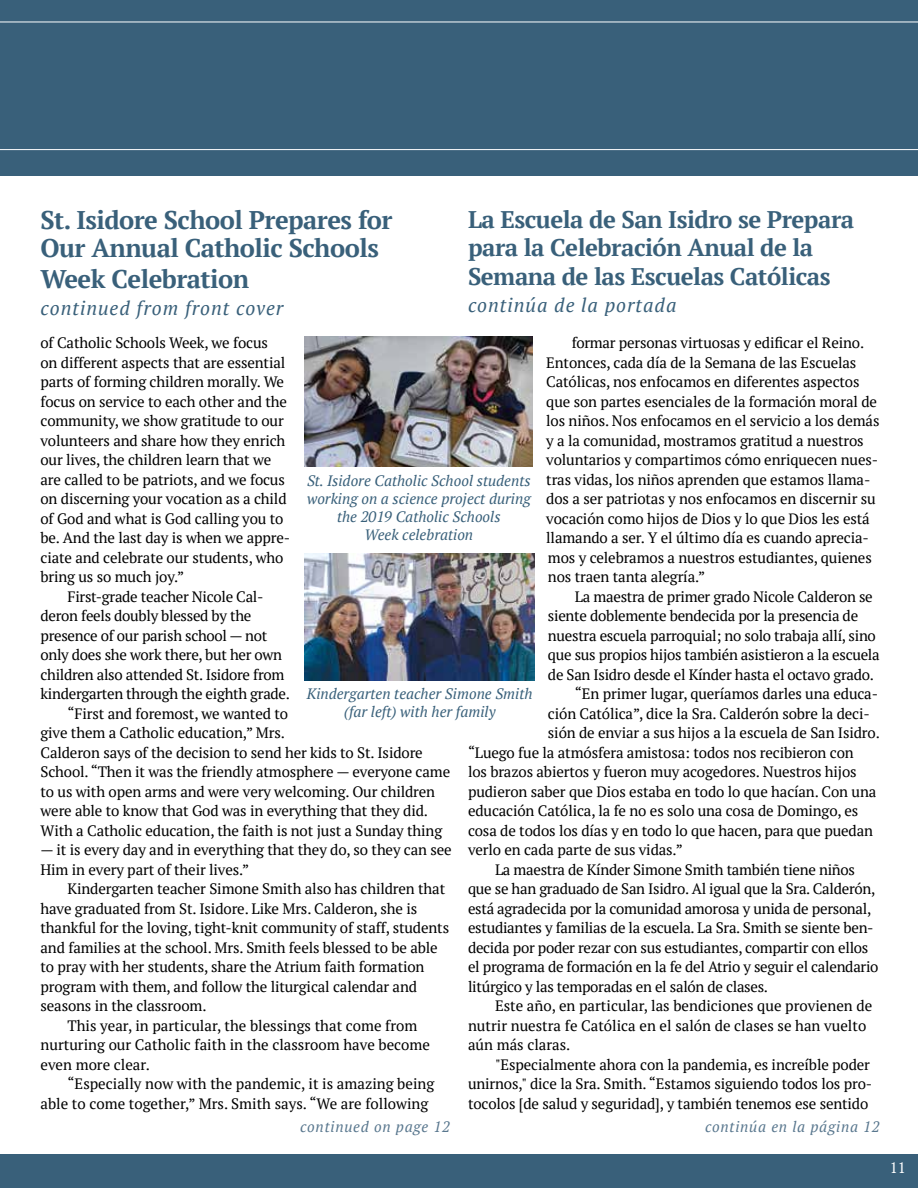
<style>
.page{position:relative;width:918px;height:1188px;background:#fff}
.page>*{position:absolute;margin:0;border:0;box-sizing:border-box;transform-origin:0 0}
.t1{font:700 25.5px/29.5px "PT Serif";letter-spacing:-.02em;color:#39607a}
.t2{font:700 24px/28.7px "PT Serif";letter-spacing:-.02em;color:#39607a}
.t3{font:italic 19.5px "PT Serif";letter-spacing:.05em;color:#39607a}
.t4{font:15px/19.5px "PT Serif";letter-spacing:-.01em;color:#000}
.t5{font:italic 15px/18px "PT Serif";color:#39607a;text-align:center}
.t6{font:italic 15px "PT Serif";letter-spacing:.05em;color:#59778e}
.t7{font:15px "PT Serif";color:#fff}
.s1{color:#fff}
</style>
<div class="page">
<div style="left:0;top:1154px;width:918px;height:34px;background:#39607a"></div>
<div style="left:0;top:0;width:918px;height:176px;background:#39607a"></div>
<hr style="left:0;top:22px;width:918px;height:1px;background:#fff">
<hr style="left:0;top:149px;width:918px;height:1px;background:#fff">
<img style="left:305px;top:337px;width:228px;height:129px">
<img style="left:305px;top:553px;width:229px;height:127px">
<h1 class="t1" style="left:40px;top:205px;width:354px">St. Isidore School Prepares for<br>Our Annual Catholic Schools<br>Week Celebration</h1>
<h3 class="t3" style="left:40px;top:296px;width:244px">continued from front cover</h3>
<h2 class="t2" style="left:468px;top:205px;width:388px">La Escuela de San Isidro se Prepara para la Celebración Anual de la<br>Semana de las Escuelas Católicas</h2>
<h3 class="t3" style="left:468px;top:293px;width:210px">continúa de la portada</h3>
<p class="t4" style="left:546px;top:333px;width:335px"><span class="s1">tes,</span> formar personas virtuosas y edificar el Reino.<br>Entonces, cada día de la Semana de las Escuelas Católicas, nos enfocamos en diferentes aspectos que son partes esenciales de la formación moral de los niños. Nos enfocamos en el servicio a los demás y a la comunidad, mostramos gratitud a nuestros voluntarios y compartimos cómo enriquecen nues&shy;tras vidas, los niños aprenden que estamos llama&shy;dos a ser patriotas y nos enfocamos en discernir su vocación como hijos de Dios y lo que Dios les está llamando a ser. Y el último día es cuando aprecia&shy;mos y celebramos a nuestros estudiantes, quienes nos traen tanta alegría.”</p>
<p class="t4" style="left:575px;top:587px;width:299px">La maestra de primer grado Nicole Calderon se</p>
<p class="t4" style="left:548px;top:606px;width:312px">siente doblemente bendecida por la presencia de</p>
<p class="t4" style="left:548px;top:626px;width:329px">nuestra escuela parroquial; no solo trabaja allí, sino</p>
<p class="t4" style="left:548px;top:645px;width:333px">que sus propios hijos también asistieron a la escuela</p>
<p class="t4" style="left:548px;top:665px;width:328px">de San Isidro desde el Kínder hasta el octavo grado.</p>
<p class="t4" style="left:575px;top:684px;width:305px">“En primer lugar, queríamos darles una educa-</p>
<p class="t4" style="left:548px;top:704px;width:323px">ción Católica”, dice la Sra. Calderón sobre la deci-</p>
<p class="t4" style="left:548px;top:723px;width:333px">sión de enviar a sus hijos a la escuela de San Isidro.</p>
<p class="t4" style="left:468px;top:743px;width:387px">“Luego fue la atmósfera amistosa: todos nos recibieron con</p>
<p class="t4" style="left:468px;top:762px;width:390px">los brazos abiertos y fueron muy acogedores. Nuestros hijos</p>
<p class="t4" style="left:468px;top:782px;width:410px">pudieron saber que Dios estaba en todo lo que hacían. Con una</p>
<p class="t4" style="left:468px;top:801px;width:392px">educación Católica, la fe no es solo una cosa de Domingo, es</p>
<p class="t4" style="left:468px;top:821px;width:407px">cosa de todos los días y en todo lo que hacen, para que puedan</p>
<p class="t4" style="left:468px;top:840px;width:216px">verlo en cada parte de sus vidas.”</p>
<p class="t4" style="left:495px;top:860px;width:361px">La maestra de Kínder Simone Smith también tiene niños</p>
<p class="t4" style="left:468px;top:879px;width:409px">que se han graduado de San Isidro. Al igual que la Sra. Calderón,</p>
<p class="t4" style="left:468px;top:899px;width:405px">está agradecida por la comunidad amorosa y unida de personal,</p>
<p class="t4" style="left:468px;top:918px;width:407px">estudiantes y familias de la escuela. La Sra. Smith se siente ben-</p>
<p class="t4" style="left:468px;top:938px;width:402px">decida por poder rezar con sus estudiantes, compartir con ellos</p>
<p class="t4" style="left:468px;top:957px;width:412px">el programa de formación en la fe del Atrio y seguir el calendario</p>
<p class="t4" style="left:468px;top:977px;width:302px">litúrgico y las temporadas en el salón de clases.</p>
<p class="t4" style="left:495px;top:996px;width:379px">Este año, en particular, las bendiciones que provienen de</p>
<p class="t4" style="left:468px;top:1016px;width:400px">nutrir nuestra fe Católica en el salón de clases se han vuelto</p>
<p class="t4" style="left:468px;top:1035px;width:104px">aún más claras.</p>
<p class="t4" style="left:495px;top:1055px;width:377px">"Especialmente ahora con la pandemia, es increíble poder</p>
<p class="t4" style="left:468px;top:1074px;width:406px">unirnos," dice la Sra. Smith. “Estamos siguiendo todos los pro-</p>
<p class="t4" style="left:468px;top:1094px;width:402px">tocolos [de salud y seguridad], y también tenemos ese sentido</p>
<p class="t4" style="left:41px;top:333px;width:229px">of Catholic Schools Week, we focus</p>
<p class="t4" style="left:41px;top:353px;width:246px">on different aspects that are essential</p>
<p class="t4" style="left:41px;top:372px;width:245px">parts of forming children morally. We</p>
<p class="t4" style="left:41px;top:392px;width:248px">focus on service to each other and the</p>
<p class="t4" style="left:41px;top:411px;width:245px">community, we show gratitude to our</p>
<p class="t4" style="left:41px;top:431px;width:246px">volunteers and share how they enrich</p>
<p class="t4" style="left:41px;top:450px;width:233px">our lives, the children learn that we</p>
<p class="t4" style="left:41px;top:470px;width:246px">are called to be patriots, and we focus</p>
<p class="t4" style="left:41px;top:489px;width:248px">on discerning your vocation as a child</p>
<p class="t4" style="left:41px;top:509px;width:244px">of God and what is God calling you to</p>
<p class="t4" style="left:41px;top:528px;width:251px">be. And the last day is when we appre-</p>
<p class="t4" style="left:41px;top:548px;width:244px">ciate and celebrate our students, who</p>
<p class="t4" style="left:41px;top:567px;width:145px">bring us so much joy.”</p>
<p class="t4" style="left:68px;top:587px;width:198px">First-grade teacher Nicole Cal-</p>
<p class="t4" style="left:41px;top:606px;width:212px">deron feels doubly blessed by the</p>
<p class="t4" style="left:41px;top:626px;width:228px">presence of our parish school — not</p>
<p class="t4" style="left:41px;top:645px;width:243px">only does she work there, but her own</p>
<p class="t4" style="left:41px;top:665px;width:245px">children also attended St. Isidore from</p>
<p class="t4" style="left:41px;top:684px;width:251px">kindergarten through the eighth grade.</p>
<p class="t4" style="left:68px;top:704px;width:222px">“First and foremost, we wanted to</p>
<p class="t4" style="left:41px;top:723px;width:246px">give them a Catholic education,” Mrs.</p>
<p class="t4" style="left:41px;top:743px;width:384px">Calderon says of the decision to send her kids to St. Isidore</p>
<p class="t4" style="left:41px;top:762px;width:411px">School. “Then it was the friendly atmosphere — everyone came</p>
<p class="t4" style="left:41px;top:782px;width:396px">to us with open arms and were very welcoming. Our children</p>
<p class="t4" style="left:41px;top:801px;width:389px">were able to know that God was in everything that they did.</p>
<p class="t4" style="left:41px;top:821px;width:403px">With a Catholic education, the faith is not just a Sunday thing</p>
<p class="t4" style="left:41px;top:840px;width:413px">— it is every day and in everything that they do, so they can see<br>Him in every part of their lives.”</p>
<p class="t4" style="left:68px;top:879px;width:379px">Kindergarten teacher Simone Smith also has children that</p>
<p class="t4" style="left:41px;top:899px;width:378px">have graduated from St. Isidore. Like Mrs. Calderon, she is</p>
<p class="t4" style="left:41px;top:918px;width:410px">thankful for the loving, tight-knit community of staff, students</p>
<p class="t4" style="left:41px;top:938px;width:399px">and families at the school. Mrs. Smith feels blessed to be able</p>
<p class="t4" style="left:41px;top:957px;width:386px">to pray with her students, share the Atrium faith formation</p>
<p class="t4" style="left:41px;top:977px;width:378px">program with them, and follow the liturgical calendar and</p>
<p class="t4" style="left:41px;top:996px;width:168px">seasons in the classroom.</p>
<p class="t4" style="left:68px;top:1016px;width:351px">This year, in particular, the blessings that come from</p>
<p class="t4" style="left:41px;top:1035px;width:391px">nurturing our Catholic faith in the classroom have become</p>
<p class="t4" style="left:41px;top:1055px;width:111px">even more clear.</p>
<p class="t4" style="left:68px;top:1074px;width:368px">“Especially now with the pandemic, it is amazing being</p>
<p class="t4" style="left:41px;top:1094px;width:389px">able to come together,” Mrs. Smith says. “We are following</p>
<p class="t5" style="left:307px;top:471px;width:225px">St. Isidore Catholic School students working on a science project during the 2019 Catholic Schools<br>Week celebration</p>
<p class="t5" style="left:307px;top:684px;width:227px">Kindergarten teacher Simone Smith (far left) with her family</p>
<p class="t6" style="left:300px;top:1117px;width:151px">continued on page 12</p>
<p class="t6" style="left:705px;top:1117px;width:176px">continúa en la página 12</p>
<p class="t7" style="left:890px;top:1158px;width:17px">11</p>
</div>
